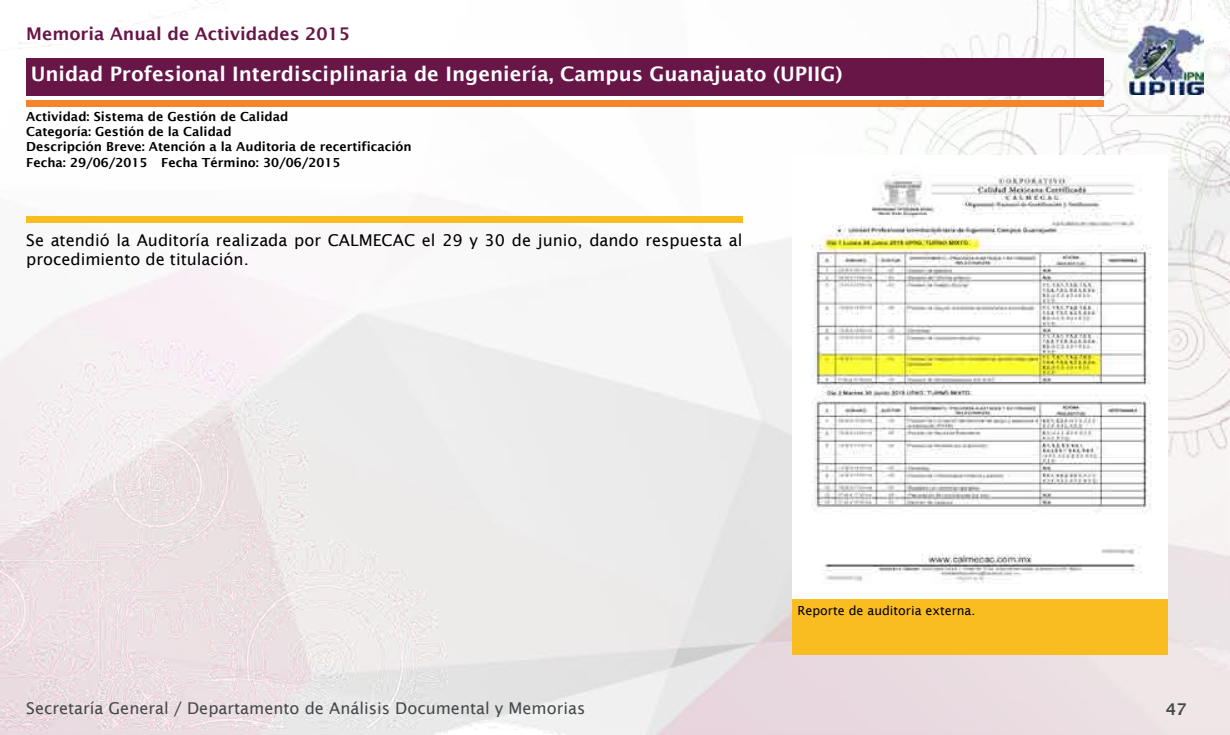
<style>
.page{position:relative;width:1230px;height:735px;background:#fff}
.page>*{position:absolute;margin:0;border:0;box-sizing:border-box;transform-origin:0 0}
.t1{font:600 20px "Lucida Sans";color:#fff}
.t2{font:600 17.5px "Lucida Sans";color:#681547}
.t3{font:16.25px/19.5px "Lucida Sans";color:#000}
.t4{font:16.25px "Lucida Sans";color:#45484a}
.t5{font:600 16.25px "Lucida Sans";color:#45484a}
.t6{font:600 12.5px/15px "Lucida Sans";color:#000}
.t7{font:12.5px "Lucida Sans";color:#000}
</style>
<div class="page">
<img style="left:0;top:0;width:1230px;height:735px">
<div style="left:26px;top:58px;width:1078px;height:38px;background:#681547"></div>
<div style="left:26px;top:216px;width:716px;height:7px;background:#f9bc21"></div>
<div style="left:26px;top:100px;width:1078px;height:6px;background:#f6842a"></div>
<div style="left:792px;top:599px;width:376px;height:56px;background:#f9bc21"></div>
<img style="left:792px;top:155px;width:376px;height:444px">
<img style="left:1129px;top:21px;width:75px;height:74px">
<h2 class="t2" style="left:26px;top:24px;width:325px">Memoria Anual de Actividades 2015</h2>
<h1 class="t1" style="left:31px;top:63px;width:813px">Unidad Profesional Interdisciplinaria de Ingeniería, Campus Guanajuato (UPIIG)</h1>
<p class="t6" style="left:26px;top:109px;width:387px">Actividad: Sistema de Gestión de Calidad<br>Categoría: Gestión de la Calidad<br>Descripción Breve: Atención a la Auditoria de recertificación</p>
<p class="t6" style="left:26px;top:155px;width:316px">Fecha: 29/06/2015 Fecha Término: 30/06/2015</p>
<h3 class="t3" style="left:26px;top:230px;width:718px">Se atendió la Auditoría realizada por CALMECAC el 29 y 30 de junio, dando respuesta al procedimiento de titulación.</h3>
<p class="t7" style="left:798px;top:603px;width:179px">Reporte de auditoria externa.</p>
<h3 class="t4" style="left:26px;top:699px;width:561px">Secretaría General / Departamento de Análisis Documental y Memorias</h3>
<h3 class="t5" style="left:1166px;top:700px;width:22px">47</h3>
</div>
